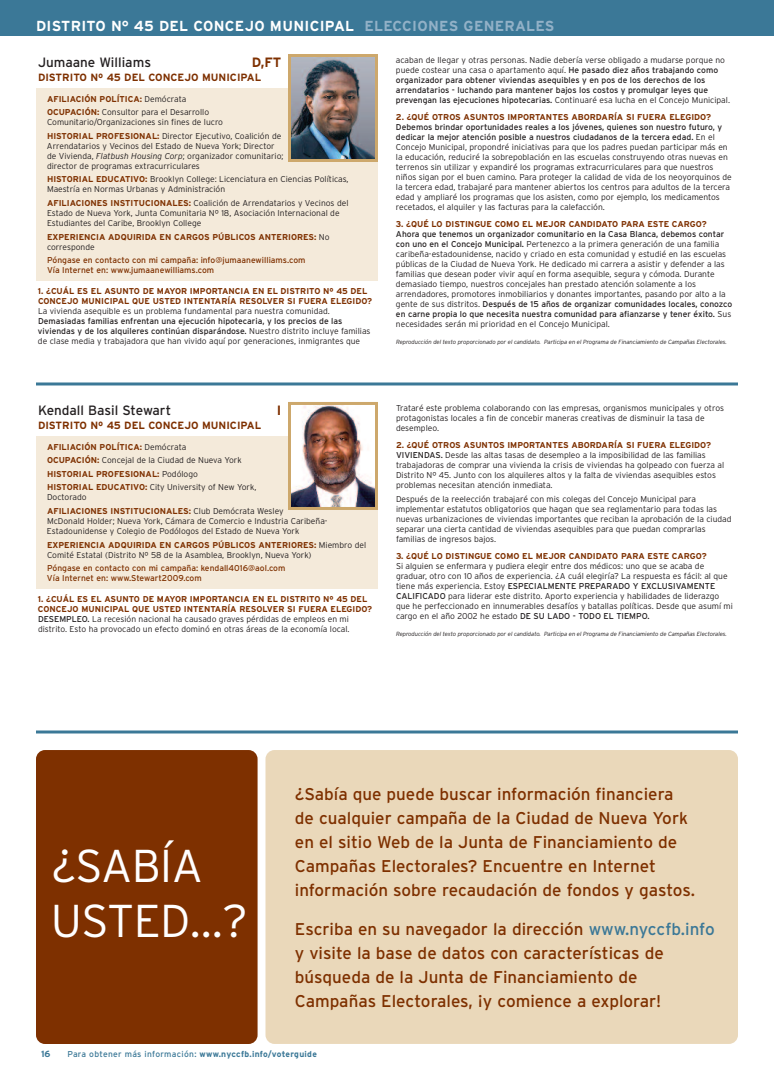
<style>
.page{position:relative;width:774px;height:1080px;background:#fff}
.page>*{position:absolute;margin:0;border:0;box-sizing:border-box;transform-origin:0 0}
.t1{font:300 46px/55.1px "Interstate";letter-spacing:-.015em;color:#fff}
.t2{font:17px/24px "Interstate";color:#7e3000}
.t3{font:700 14.5px "Interstate";letter-spacing:.02em;color:#fff}
.t4{font:13.5px "Interstate";color:#231f20}
.t5{font:700 13.5px "Interstate";color:#7e3000}
.t6{font:700 10.5px "Interstate";color:#7e3000}
.t7{font:700 9px "Interstate";color:#3b7897}
.t8{font:300 8.5px/10px "Interstate";color:#231f20}
.t9{font:8.5px/10px "Interstate";color:#231f20}
.t10{font:700 8.5px/10px "Interstate";color:#7e3000}
.t11{font:8.5px/10px "Interstate";color:#7e3000}
.t12{font:8.5px "Interstate";letter-spacing:.035em;color:#3b7897}
.t13{font:italic 300 6px "Interstate";letter-spacing:-.015em;color:#231f20}
.s1{color:#92b1c7}
.s2{font-weight:700;color:#7e3000}
.s3{font-style:italic}
.s4{font-weight:300;color:#231f20}
.s5{font-weight:300}
.s6{font-weight:400}
.s7{color:#3b7897}
.s8{font-weight:700}
</style>
<div class="page">
<div style="left:0;top:0;width:774px;height:36px;background:#3b7897"></div>
<svg style="left:36px;top:730px;width:702px;height:4px;background:#6b99b0"></svg>
<hr style="left:36px;top:382px;width:702px;height:3px;background:#3b7897">
<div style="left:36px;top:88px;width:342px;height:193px;background:#f4eada"></div>
<img style="left:292px;top:58px;width:82px;height:100px">
<div style="left:288px;top:54px;width:90px;height:108px;border:3px solid #cda86c"></div>
<div style="left:36px;top:436px;width:342px;height:153px;background:#f4eada"></div>
<img style="left:292px;top:406px;width:82px;height:100px">
<div style="left:288px;top:402px;width:90px;height:108px;border:3px solid #cda86c"></div>
<div style="left:266px;top:750px;width:472px;height:294px;background:#ead8ba;border-radius:9px"></div>
<div style="left:36px;top:750px;width:222px;height:294px;background:#7e3000;border-radius:9px"></div>
<h3 class="t3" style="left:36px;top:18px;width:520px">DISTRITO N° 45 DEL CONCEJO MUNICIPAL <span class="s1">ELECCIONES GENERALES</span></h3>
<h3 class="t4" style="left:38px;top:54px;width:115px">Jumaane Williams</h3>
<p class="t6" style="left:38px;top:71px;width:225px">DISTRITO Nº 45 DEL CONCEJO MUNICIPAL</p>
<p class="t8" style="left:47px;top:92px;width:164px;line-height:13.6px"><span class="s2">AFILIACIÓN POLÍTICA:</span> Demócrata<br><span class="s2">OCUPACIÓN:</span> Consultor para el Desarrollo</p>
<p class="t8" style="left:47px;top:115px;width:236px;line-height:13.6px">Comunitario/Organizaciones sin fines de lucro<br><span class="s2">HISTORIAL PROFESIONAL:</span> Director Ejecutivo, Coalición de</p>
<p class="t8" style="left:47px;top:141px;width:238px">Arrendatarios y Vecinos del Estado de Nueva York; Director de Vivienda, <span class="s3">Flatbush Housing Corp</span>; organizador comunitario; director de programas extracurriculares</p>
<p class="t8" style="left:47px;top:174px;width:303px"><span class="s2">HISTORIAL EDUCATIVO:</span> Brooklyn College: Licenciatura en Ciencias Políticas,<br>Maestría en Normas Urbanas y Administración</p>
<p class="t8" style="left:47px;top:198px;width:303px"><span class="s2">AFILIACIONES INSTITUCIONALES:</span> Coalición de Arrendatarios y Vecinos del<br>Estado de Nueva York, Junta Comunitaria Nº 18, Asociación Internacional de<br>Estudiantes del Caribe, Brooklyn College</p>
<p class="t10" style="left:47px;top:232px;width:284px">EXPERIENCIA ADQUIRIDA EN CARGOS PÚBLICOS ANTERIORES: <span class="s4">No corresponde</span></p>
<p class="t11" style="left:47px;top:255px;width:260px">Póngase en contacto con mi campaña: info@jumaanewilliams.com<br>Vía Internet en: www.jumaanewilliams.com</p>
<p class="t10" style="left:38px;top:286px;width:336px">1. ¿CUÁL ES EL ASUNTO DE MAYOR IMPORTANCIA EN EL DISTRITO Nº 45 DEL<br>CONCEJO MUNICIPAL QUE USTED INTENTARÍA RESOLVER SI FUERA ELEGIDO?</p>
<p class="t8" style="left:38px;top:306px;width:293px">La vivienda asequible es un problema fundamental para nuestra comunidad.</p>
<p class="t9" style="left:38px;top:316px;width:334px">Demasiadas familias enfrentan una ejecución hipotecaria, y los precios de las viviendas y de los alquileres continúan disparándose. <span class="s5">Nuestro distrito incluye familias de clase media y trabajadora que han vivido aquí por generaciones, inmigrantes que</span></p>
<p class="t9" style="left:396px;top:55px;width:336px"><span class="s5">acaban de llegar y otras personas. Nadie debería verse obligado a mudarse porque no puede costear una casa o apartamento aquí.</span> He pasado diez años trabajando como organizador para obtener viviendas asequibles y en pos de los derechos de los arrendatarios - luchando para mantener bajos los costos y promulgar leyes que prevengan las ejecuciones hipotecarias. <span class="s5">Continuaré esa lucha en el Concejo Municipal.</span></p>
<p class="t10" style="left:396px;top:112px;width:317px">2. ¿QUÉ OTROS ASUNTOS IMPORTANTES ABORDARÍA SI FUERA ELEGIDO?</p>
<p class="t8" style="left:396px;top:122px;width:337px"><span class="s6">Debemos brindar oportunidades reales a los jóvenes, quienes son nuestro futuro, y dedicar la mejor atención posible a nuestros ciudadanos de la tercera edad.</span> En el Concejo Municipal, propondré iniciativas para que los padres puedan participar más en la educación, reduciré la sobrepoblación en las escuelas construyendo otras nuevas en terrenos sin utilizar y expandiré los programas extracurriculares para que nuestros niños sigan por el buen camino. Para proteger la calidad de vida de los neoyorquinos de la tercera edad, trabajaré para mantener abiertos los centros para adultos de la tercera edad y ampliaré los programas que los asisten, como por ejemplo, los medicamentos recetados, el alquiler y las facturas para la calefacción.</p>
<p class="t10" style="left:396px;top:219px;width:312px">3. ¿QUÉ LO DISTINGUE COMO EL MEJOR CANDIDATO PARA ESTE CARGO?</p>
<p class="t8" style="left:396px;top:229px;width:338px"><span class="s6">Ahora que tenemos un organizador comunitario en la Casa Blanca, debemos contar con uno en el Concejo Municipal.</span> Pertenezco a la primera generación de una familia caribeña-estadounidense, nacido y criado en esta comunidad y estudié en las escuelas públicas de la Ciudad de Nueva York. He dedicado mi carrera a asistir y defender a las familias que desean poder vivir aquí en forma asequible, segura y cómoda. Durante demasiado tiempo, nuestros concejales han prestado atención solamente a los arrendadores, promotores inmobiliarios y donantes importantes, pasando por alto a la gente de sus distritos. <span class="s6">Después de 15 años de organizar comunidades locales, conozco en carne propia lo que necesita nuestra comunidad para afianzarse y tener éxito.</span> Sus necesidades serán mi prioridad en el Concejo Municipal.</p>
<p class="t13" style="left:396px;top:339px;width:332px">Reproducción del texto proporcionado por el candidato. Participa en el Programa de Financiamiento de Campañas Electorales.</p>
<h3 class="t5" style="left:252px;top:54px;width:31px">D,FT</h3>
<h3 class="t4" style="left:38px;top:402px;width:135px">Kendall Basil Stewart</h3>
<p class="t6" style="left:38px;top:419px;width:225px">DISTRITO Nº 45 DEL CONCEJO MUNICIPAL</p>
<p class="t8" style="left:47px;top:440px;width:211px;line-height:13.6px"><span class="s2">AFILIACIÓN POLÍTICA:</span> Demócrata<br><span class="s2">OCUPACIÓN:</span> Concejal de la Ciudad de Nueva York <span class="s2">HISTORIAL PROFESIONAL:</span> Podólogo<br><span class="s2">HISTORIAL EDUCATIVO:</span> City University of New York,</p>
<p class="t8" style="left:47px;top:491px;width:238px;line-height:13.6px">Doctorado<br><span class="s2">AFILIACIONES INSTITUCIONALES:</span> Club Demócrata Wesley</p>
<p class="t8" style="left:47px;top:516px;width:282px">McDonald Holder; Nueva York, Cámara de Comercio e Industria Caribeña-<br>Estadounidense y Colegio de Podólogos del Estado de Nueva York</p>
<p class="t8" style="left:47px;top:540px;width:321px"><span class="s2">EXPERIENCIA ADQUIRIDA EN CARGOS PÚBLICOS ANTERIORES:</span> Miembro del<br>Comité Estatal (Distrito Nº 58 de la Asamblea, Brooklyn, Nueva York)</p>
<p class="t11" style="left:47px;top:563px;width:240px">Póngase en contacto con mi campaña: kendall4016@aol.com<br>Vía Internet en: www.Stewart2009.com</p>
<p class="t8" style="left:38px;top:594px;width:336px"><span class="s2">1. ¿CUÁL ES EL ASUNTO DE MAYOR IMPORTANCIA EN EL DISTRITO Nº 45 DEL CONCEJO MUNICIPAL QUE USTED INTENTARÍA RESOLVER SI FUERA ELEGIDO?<br></span><span class="s6">DESEMPLEO.</span> La recesión nacional ha causado graves pérdidas de empleos en mi distrito. Esto ha provocado un efecto dominó en otras áreas de la economía local.</p>
<h3 class="t5" style="left:277px;top:402px;width:6px">I</h3>
<p class="t8" style="left:396px;top:403px;width:330px">Trataré este problema colaborando con las empresas, organismos municipales y otros protagonistas locales a fin de concebir maneras creativas de disminuir la tasa de desempleo.</p>
<p class="t8" style="left:396px;top:440px;width:330px"><span class="s2">2. ¿QUÉ OTROS ASUNTOS IMPORTANTES ABORDARÍA SI FUERA ELEGIDO?<br></span><span class="s6">VIVIENDAS.</span> Desde las altas tasas de desempleo a la imposibilidad de las familias trabajadoras de comprar una vivienda la crisis de viviendas ha golpeado con fuerza al Distrito Nº 45. Junto con los alquileres altos y la falta de viviendas asequibles estos problemas necesitan atención inmediata.</p>
<p class="t8" style="left:396px;top:494px;width:337px">Después de la reelección trabajaré con mis colegas del Concejo Municipal para implementar estatutos obligatorios que hagan que sea reglamentario para todas las nuevas urbanizaciones de viviendas importantes que reciban la aprobación de la ciudad separar una cierta cantidad de viviendas asequibles para que puedan comprarlas familias de ingresos bajos.</p>
<p class="t10" style="left:396px;top:551px;width:312px">3. ¿QUÉ LO DISTINGUE COMO EL MEJOR CANDIDATO PARA ESTE CARGO?</p>
<p class="t8" style="left:396px;top:561px;width:338px">Si alguien se enfermara y pudiera elegir entre dos médicos: uno que se acaba de graduar, otro con 10 años de experiencia. ¿A cuál elegiría? La respuesta es fácil: al que tiene más experiencia. Estoy <span class="s6">ESPECIALMENTE PREPARADO Y EXCLUSIVAMENTE CALIFICADO</span> para liderar este distrito. Aporto experiencia y habilidades de liderazgo que he perfeccionado en innumerables desafíos y batallas políticas. Desde que asumí mi cargo en el año 2002 he estado <span class="s6">DE SU LADO - TODO EL TIEMPO.</span></p>
<p class="t13" style="left:396px;top:630px;width:332px">Reproducción del texto proporcionado por el candidato. Participa en el Programa de Financiamiento de Campañas Electorales.</p>
<h1 class="t1" style="left:51px;top:839px;width:199px">¿SABÍA<br>USTED…?</h1>
<p class="t2" style="left:295px;top:783px;width:402px">¿Sabía que puede buscar información financiera de cualquier campaña de la Ciudad de Nueva York en el sitio Web de la Junta de Financiamiento de Campañas Electorales? Encuentre en Internet información sobre recaudación de fondos y gastos.</p>
<h2 class="t2" style="left:295px;top:917px;width:421px">Escriba en su navegador la dirección <span class="s7">www.nyccfb.info </span>y visite la base de datos con características de búsqueda de la Junta de Financiamiento de Campañas Electorales, ¡y comience a explorar!</h2>
<p class="t7" style="left:41px;top:1049px;width:11px">16</p>
<p class="t12" style="left:67px;top:1050px;width:251px">Para obtener más información: <span class="s8">www.nyccfb.info/voterguide</span></p>
</div>
